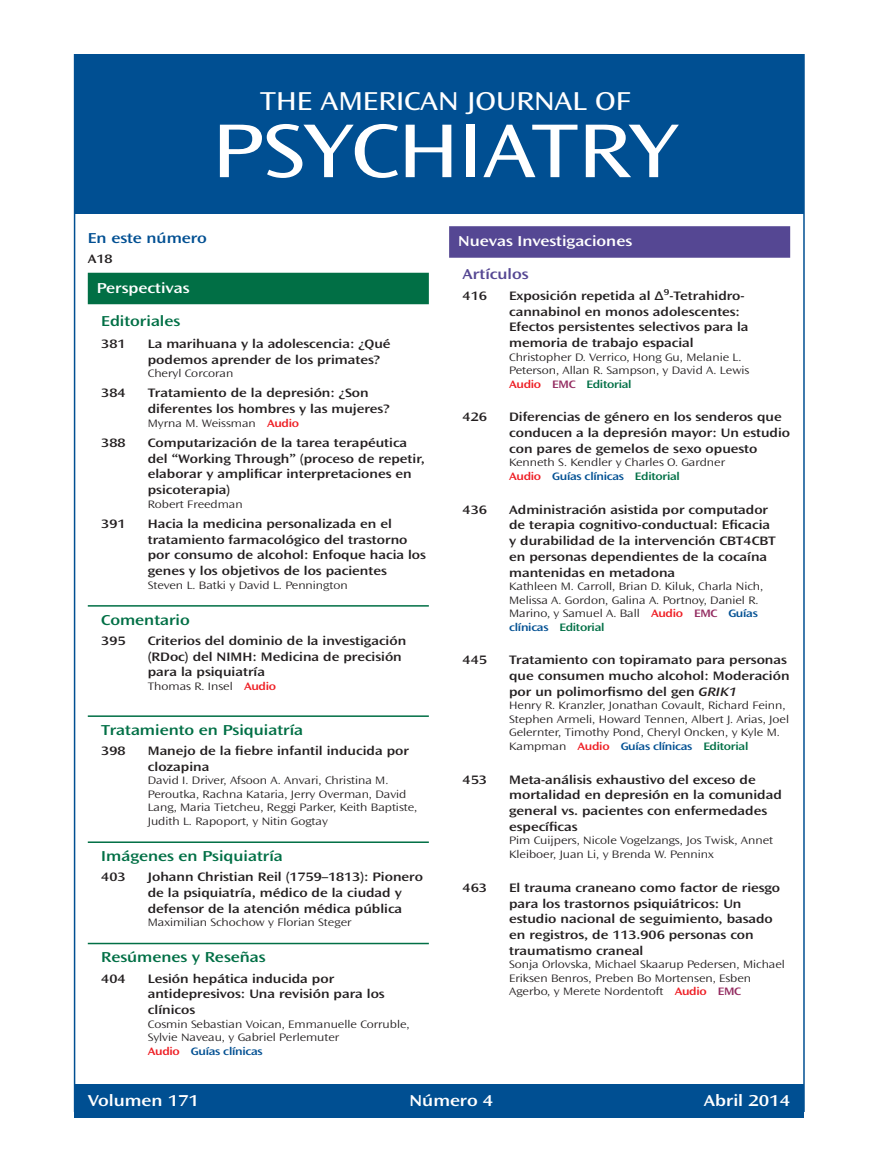
<style>
.page{position:relative;width:878px;height:1175px;background:#fff}
.page>*{position:absolute;margin:0;border:0;box-sizing:border-box;transform-origin:0 0}
.t1{font:expanded 79.5px "Ocean Sans Std";color:#fff}
.t2{font:expanded 27px "Ocean Sans Std";color:#fff}
.toc_p1_dateline{font:600 expanded 16.5px "Ocean Sans Std";color:#fff}
.subheader{font:600 expanded 15px "Ocean Sans Std";color:#016f45}
.Header-New_Research{font:600 expanded 15px "Ocean Sans Std";color:#fff}
.ITI_head{font:600 expanded 15px "Ocean Sans Std";color:#004f92}
.Header-Perspectives{font:600 expanded 15px "Ocean Sans Std";color:#fff}
.subheader_no_rule{font:600 expanded 15px "Ocean Sans Std";color:#016f45}
.subheader_no_rule-2{font:600 expanded 15px "Ocean Sans Std";color:#554793}
.Article_page_and_tit{font:600 expanded 12.75px/15.8px "Ocean Sans Std";color:#231f20}
.ITI_page_number{font:600 expanded 12.75px "Ocean Sans Std";color:#231f20}
.Article_author{font:300 expanded 11.25px/13.5px "Ocean Sans Std";color:#231f20}
.s1{font-weight:600;color:#ee1d23}
.s2{font-weight:600;color:#004f92}
.s3{font-weight:600;color:#932b60}
.s4{font-weight:600;color:#016f45}
.s5{font-style:italic}
</style>
<div class="page">
<div style="left:75px;top:54px;width:729px;height:160px;background:#004f92"></div>
<div style="left:88px;top:273px;width:341px;height:31px;background:#016f45"></div>
<hr style="left:88px;top:605px;width:341px;height:1px;background:#016f45">
<hr style="left:88px;top:715px;width:341px;height:2px;background:#016f45">
<hr style="left:88px;top:841px;width:341px;height:2px;background:#016f45">
<hr style="left:88px;top:942px;width:341px;height:2px;background:#016f45">
<div style="left:449px;top:226px;width:341px;height:32px;background:#554793"></div>
<div style="left:75px;top:1084px;width:729px;height:34px;background:#004f92"></div>
<p class="t2" style="left:260px;top:85px;width:372px">THE AMERICAN JOURNAL OF</p>
<p class="t1" style="left:212px;top:105px;width:467px">PSYCHIATRY</p>
<p class="ITI_head" style="left:88px;top:230px;width:121px">En este número</p>
<p class="ITI_page_number" style="left:88px;top:251px;width:26px">A18</p>
<p class="Header-Perspectives" style="left:97px;top:279px;width:94px">Perspectivas</p>
<p class="subheader_no_rule" style="left:101px;top:312px;width:80px">Editoriales</p>
<p class="Article_page_and_tit" style="left:101px;top:336px;width:26px">381</p>
<p class="Article_page_and_tit" style="left:148px;top:336px;width:244px">La marihuana y la adolescencia: ¿Qué podemos aprender de los primates?</p>
<p class="Article_author" style="left:148px;top:366px;width:87px">Cheryl Corcoran</p>
<p class="Article_page_and_tit" style="left:101px;top:385px;width:26px">384</p>
<p class="Article_page_and_tit" style="left:148px;top:385px;width:243px">Tratamiento de la depresión: ¿Son diferentes los hombres y las mujeres?</p>
<p class="Article_author" style="left:148px;top:416px;width:153px">Myrna M. Weissman <span class="s1">Audio</span></p>
<p class="Article_page_and_tit" style="left:101px;top:435px;width:26px">388</p>
<p class="Article_page_and_tit" style="left:148px;top:435px;width:278px">Computarización de la tarea terapéutica del “Working Through” (proceso de repetir, elaborar y amplificar interpretaciones en psicoterapia)</p>
<p class="Article_author" style="left:148px;top:497px;width:96px">Robert Freedman</p>
<p class="Article_page_and_tit" style="left:101px;top:516px;width:26px">391</p>
<p class="Article_page_and_tit" style="left:148px;top:516px;width:280px">Hacia la medicina personalizada en el tratamiento farmacológico del trastorno por consumo de alcohol: Enfoque hacia los genes y los objetivos de los pacientes</p>
<p class="Article_author" style="left:148px;top:578px;width:201px">Steven L. Batki y David L. Pennington</p>
<p class="subheader" style="left:101px;top:611px;width:90px">Comentario</p>
<p class="Article_page_and_tit" style="left:101px;top:633px;width:26px">395</p>
<p class="Article_page_and_tit" style="left:148px;top:633px;width:260px">Criterios del dominio de la investigación (RDoc) del NIMH: Medicina de precisión para la psiquiatría</p>
<p class="Article_author" style="left:148px;top:679px;width:130px">Thomas R. Insel <span class="s1">Audio</span></p>
<p class="subheader" style="left:101px;top:721px;width:203px">Tratamiento en Psiquiatría</p>
<p class="Article_page_and_tit" style="left:101px;top:743px;width:26px">398</p>
<p class="Article_page_and_tit" style="left:148px;top:743px;width:262px">Manejo de la fiebre infantil inducida por clozapina</p>
<p class="Article_author" style="left:148px;top:774px;width:271px">David I. Driver, Afsoon A. Anvari, Christina M.<br>Peroutka, Rachna Kataria, Jerry Overman, David Lang, Maria Tietcheu, Reggi Parker, Keith Baptiste, Judith L. Rapoport, y Nitin Gogtay</p>
<p class="subheader" style="left:101px;top:847px;width:183px">Imágenes en Psiquiatría</p>
<p class="Article_page_and_tit" style="left:101px;top:869px;width:26px">403</p>
<p class="Article_page_and_tit" style="left:148px;top:869px;width:277px">Johann Christian Reil (1759–1813): Pionero de la psiquiatría, médico de la ciudad y defensor de la atención médica pública</p>
<p class="Article_author" style="left:148px;top:915px;width:205px">Maximilian Schochow y Florian Steger</p>
<p class="subheader" style="left:101px;top:948px;width:166px">Resúmenes y Reseñas</p>
<p class="Article_page_and_tit" style="left:101px;top:970px;width:26px">404</p>
<p class="Article_page_and_tit" style="left:148px;top:970px;width:238px">Lesión hepática inducida por antidepresivos: Una revisión para los clínicos</p>
<p class="Article_author" style="left:148px;top:1017px;width:263px">Cosmin Sebastian Voican, Emmanuelle Corruble,<br>Sylvie Naveau, y Gabriel Perlemuter<br><span class="s1">Audio</span> <span class="s2">Guías clínicas</span></p>
<p class="Header-New_Research" style="left:458px;top:233px;width:175px">Nuevas Investigaciones</p>
<p class="subheader_no_rule-2" style="left:462px;top:266px;width:67px">Artículos</p>
<p class="Article_page_and_tit" style="left:462px;top:288px;width:26px">416</p>
<p class="Article_page_and_tit" style="left:509px;top:288px;width:241px">Exposición repetida al Δ<sup>9</sup>-Tetrahidro&shy;cannabinol en monos adolescentes:<br>Efectos persistentes selectivos para la memoria de trabajo espacial</p>
<p class="Article_author" style="left:509px;top:350px;width:242px">Christopher D. Verrico, Hong Gu, Melanie L.<br>Peterson, Allan R. Sampson, y David A. Lewis<br><span class="s1">Audio</span> <span class="s3">EMC</span> <span class="s4">Editorial</span></p>
<p class="Article_page_and_tit" style="left:462px;top:409px;width:26px">426</p>
<p class="Article_page_and_tit" style="left:509px;top:409px;width:282px">Diferencias de género en los senderos que conducen a la depresión mayor: Un estudio con pares de gemelos de sexo opuesto</p>
<p class="Article_author" style="left:509px;top:456px;width:217px">Kenneth S. Kendler y Charles O. Gardner<br><span class="s1">Audio</span> <span class="s2">Guías clínicas</span> <span class="s4">Editorial</span></p>
<p class="Article_page_and_tit" style="left:462px;top:501px;width:26px">436</p>
<p class="Article_page_and_tit" style="left:509px;top:501px;width:268px">Administración asistida por computador de terapia cognitivo-conductual: Eficacia y durabilidad de la intervención CBT4CBT en personas dependientes de la cocaína mantenidas en metadona</p>
<p class="Article_author" style="left:509px;top:579px;width:255px">Kathleen M. Carroll, Brian D. Kiluk, Charla Nich, Melissa A. Gordon, Galina A. Portnoy, Daniel R.<br>Marino, y Samuel A. Ball <span class="s1">Audio</span> <span class="s3">EMC</span> <span class="s2">Guías clínicas</span> <span class="s4">Editorial</span></p>
<p class="Article_page_and_tit" style="left:462px;top:652px;width:26px">445</p>
<p class="Article_page_and_tit" style="left:509px;top:652px;width:282px">Tratamiento con topiramato para personas que consumen mucho alcohol: Moderación por un polimorfismo del gen <span class="s5">GRIK1</span></p>
<p class="Article_author" style="left:509px;top:699px;width:281px">Henry R. Kranzler, Jonathan Covault, Richard Feinn, Stephen Armeli, Howard Tennen, Albert J. Arias, Joel Gelernter, Timothy Pond, Cheryl Oncken, y Kyle M.<br>Kampman <span class="s1">Audio</span> <span class="s2">Guías clínicas</span> <span class="s4">Editorial</span></p>
<p class="Article_page_and_tit" style="left:462px;top:771px;width:26px">453</p>
<p class="Article_page_and_tit" style="left:509px;top:771px;width:274px">Meta-análisis exhaustivo del exceso de mortalidad en depresión en la comunidad general vs. pacientes con enfermedades específicas</p>
<p class="Article_author" style="left:509px;top:834px;width:265px">Pim Cuijpers, Nicole Vogelzangs, Jos Twisk, Annet<br>Kleiboer, Juan Li, y Brenda W. Penninx</p>
<p class="Article_page_and_tit" style="left:462px;top:879px;width:26px">463</p>
<p class="Article_page_and_tit" style="left:509px;top:879px;width:272px">El trauma craneano como factor de riesgo para los trastornos psiquiátricos: Un estudio nacional de seguimiento, basado en registros, de 113.906 personas con traumatismo craneal</p>
<p class="Article_author" style="left:509px;top:957px;width:277px">Sonja Orlovska, Michael Skaarup Pedersen, Michael<br>Eriksen Benros, Preben Bo Mortensen, Esben<br>Agerbo, y Merete Nordentoft <span class="s1">Audio</span> <span class="s3">EMC</span></p>
<p class="toc_p1_dateline" style="left:88px;top:1091px;width:113px">Volumen 171</p>
<p class="toc_p1_dateline" style="left:409px;top:1091px;width:85px">Número 4</p>
<p class="toc_p1_dateline" style="left:703px;top:1091px;width:88px">Abril 2014</p>
</div>
